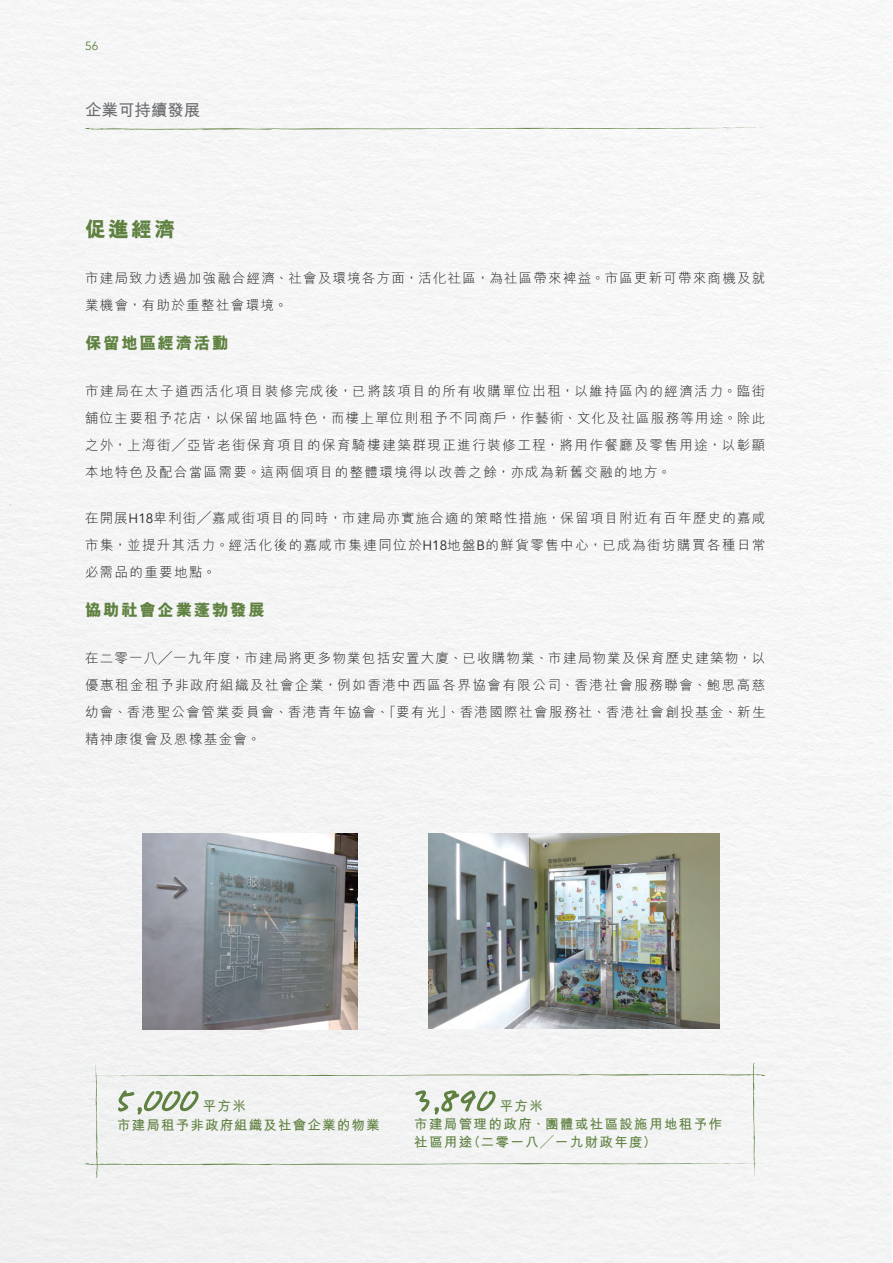
<style>
.page{position:relative;width:893px;height:1263px;background:#fff}
.page>*{position:absolute;margin:0;border:0;box-sizing:border-box;transform-origin:0 0}
._03_H1{font:800 21px "M Hei HK";color:#5f8140}
._04___H2{font:800 16.5px "M Hei HK";letter-spacing:.1em;color:#5f8140}
.t1{font:700 16.5px "M Hei HK";color:#6c6d70}
._01_Body_Text{font:300 13.5px/27px "M Hei HK";letter-spacing:.1em;color:#231f20;text-align:justify}
._01_Body_Text-2{font:700 13.5px/18px "M Hei HK";letter-spacing:.1em;color:#5f8140}
._07_IN0{font:700 13.5px "M Hei HK";letter-spacing:.1em;color:#5f8140}
.t2{font:12px "Avenir";color:#5f8140}
.s1{font-family:"Avenir";font-weight:400}
</style>
<div class="page">
<div style="left:0;top:0;width:892px;height:1263px;background:#f5f5f6"></div>
<svg style="left:84px;top:127px;width:681px;height:3px"></svg>
<div style="left:84px;top:1063px;width:682px;height:116px;background:#f2f3f3"></div>
<img style="left:428px;top:834px;width:292px;height:194px">
<img style="left:142px;top:834px;width:216px;height:195px">
<p class="t2" style="left:85px;top:39px;width:15px">56</p>
<p class="t1" style="left:85px;top:98px;width:117px">企業可持續發展</p>
<p class="_03_H1" style="left:85px;top:219px;width:92px">促進經濟</p>
<p class="_01_Body_Text" style="left:85px;top:265px;width:682px">市建局致力透過加強融合經濟、社會及環境各方面，活化社區，為社區帶來裨益。市區更新可帶來商機及就業機會，有助於重整社會環境。</p>
<p class="_04___H2" style="left:85px;top:335px;width:145px">保留地區經濟活動</p>
<p class="_01_Body_Text" style="left:85px;top:377px;width:682px">市建局在太子道西活化項目裝修完成後，已將該項目的所有收購單位出租，以維持區內的經濟活力。臨街舖位主要租予花店，以保留地區特色，而樓上單位則租予不同商戶，作藝術、文化及社區服務等用途。除此之外，上海街╱亞皆老街保育項目的保育騎樓建築群現正進行裝修工程，將用作餐廳及零售用途，以彰顯本地特色及配合當區需要。這兩個項目的整體環境得以改善之餘，亦成為新舊交融的地方。</p>
<p class="_01_Body_Text" style="left:85px;top:505px;width:682px">在開展<span class="s1">H18</span>卑利街╱嘉咸街項目的同時，市建局亦實施合適的策略性措施，保留項目附近有百年歷史的嘉咸市集，並提升其活力。經活化後的嘉咸市集連同位於<span class="s1">H18</span>地盤<span class="s1">B</span>的鮮貨零售中心，已成為街坊購買各種日常必需品的重要地點。</p>
<p class="_04___H2" style="left:85px;top:602px;width:181px">協助社會企業蓬勃發展</p>
<p class="_01_Body_Text" style="left:85px;top:644px;width:682px">在二零一八╱一九年度，市建局將更多物業包括安置大廈、已收購物業、市建局物業及保育歷史建築物，以優惠租金租予非政府組織及社會企業，例如香港中西區各界協會有限公司、香港社會服務聯會、鮑思高慈幼會、香港聖公會管業委員會、香港青年協會、「要有光」、香港國際社會服務社、香港社會創投基金、新生精神康復會及恩橡基金會。</p>
<p class="_07_IN0" style="left:203px;top:1096px;width:45px">平方米</p>
<p class="_07_IN0" style="left:500px;top:1096px;width:45px">平方米</p>
<p class="_01_Body_Text-2" style="left:117px;top:1114px;width:264px">市建局租予非政府組織及社會企業的物業</p>
<p class="_01_Body_Text-2" style="left:414px;top:1114px;width:309px">市建局管理的政府、團體或社區設施用地租予作社區用途（二零一八╱一九財政年度）</p>
</div>
